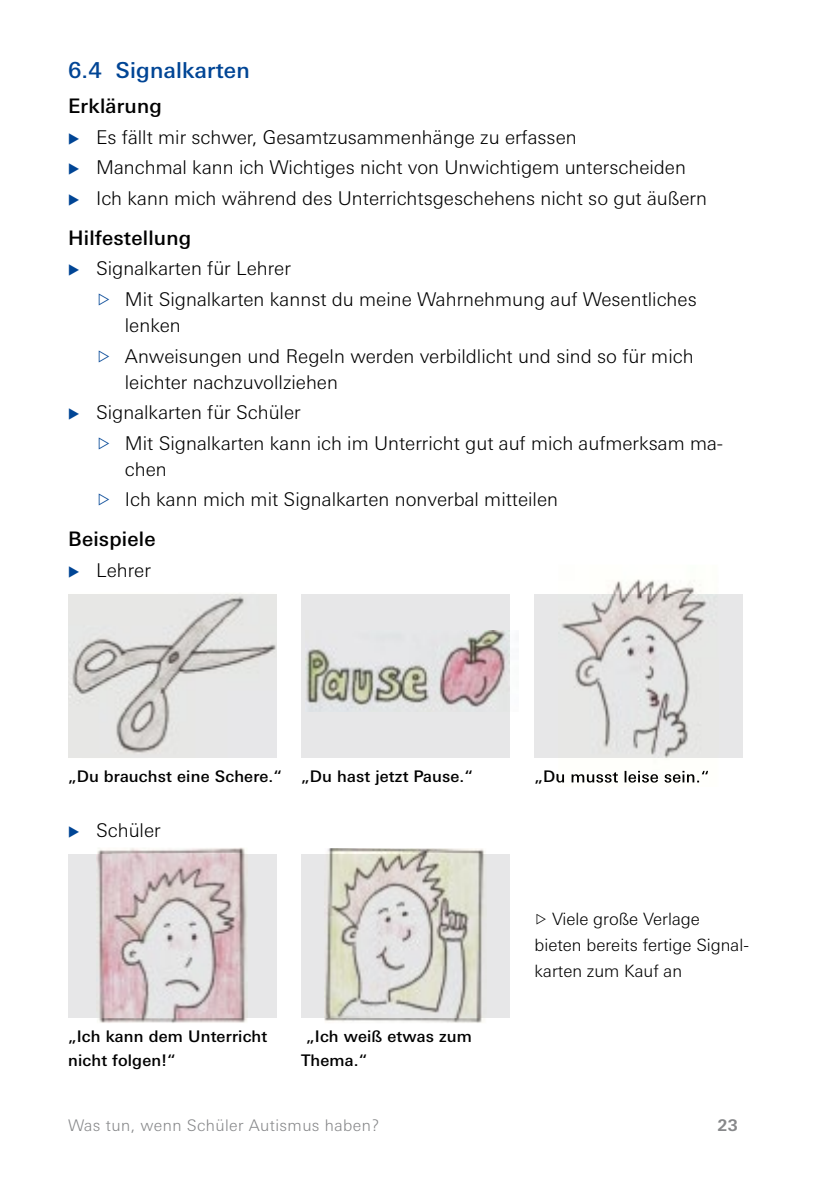
<style>
.page{position:relative;width:840px;height:1191px;background:#fff}
.page>*{position:absolute;margin:0;border:0;box-sizing:border-box;transform-origin:0 0}
.t1{font:500 22px "LT Univers Basic";letter-spacing:.01em;color:#004595}
.t2{font:500 20px "LT Univers Basic";letter-spacing:.01em;color:#000}
.t3{font:300 19px/30.6px "LT Univers Basic";color:#000}
.t4{font:300 17px/26px "LT Univers Basic";color:#000}
.t5{font:500 16px/24px "LT Univers Basic";letter-spacing:.01em;color:#000}
.t6{font:300 16px "LT Univers Basic";letter-spacing:.025em;color:#87888a}
.t7{font:700 16px "LT Univers Basic";color:#87888a}
.s1{color:#004595}
</style>
<div class="page">
<div style="left:301px;top:594px;width:208px;height:163px;background:#e7e7e8"></div>
<div style="left:534px;top:594px;width:208px;height:163px;background:#e7e7e8"></div>
<div style="left:68px;top:854px;width:208px;height:163px;background:#e7e7e8"></div>
<div style="left:301px;top:854px;width:208px;height:163px;background:#e7e7e8"></div>
<img style="left:68px;top:594px;width:208px;height:163px">
<img style="left:305px;top:630px;width:205px;height:81px">
<img style="left:558px;top:579px;width:160px;height:196px">
<img style="left:558px;top:594px;width:160px;height:163px">
<img style="left:558px;top:771px;width:149px;height:12px">
<img style="left:97px;top:847px;width:150px;height:176px">
<img style="left:97px;top:854px;width:150px;height:163px">
<img style="left:324px;top:848px;width:162px;height:175px">
<img style="left:324px;top:854px;width:162px;height:163px">
<p class="t1" style="left:68px;top:57px;width:183px">6.4 Signalkarten</p>
<p class="t2" style="left:68px;top:95px;width:95px">Erklärung</p>
<p class="t3" style="left:96px;top:122px;width:612px">Es fällt mir schwer, Gesamtzusammenhänge zu erfassen<br>Manchmal kann ich Wichtiges nicht von Unwichtigem unterscheiden<br>Ich kann mich während des Unterrichtsgeschehens nicht so gut äußern</p>
<p class="t2" style="left:68px;top:226px;width:124px">Hilfestellung</p>
<p class="t3" style="left:96px;top:253px;width:601px">Signalkarten für Lehrer<br><span class="s1">▷</span> Mit Signalkarten kannst du meine Wahrnehmung auf Wesentliches</p>
<p class="t3" style="left:96px;top:310px;width:598px;text-indent:28px">lenken<br><span class="s1">▷</span> Anweisungen und Regeln werden verbildlicht und sind so für mich</p>
<p class="t3" style="left:96px;top:366px;width:628px;text-indent:29px">leichter nachzuvollziehen<br>Signalkarten für Schüler<br><span class="s1">▷</span> Mit Signalkarten kann ich im Unterricht gut auf mich aufmerksam ma-</p>
<p class="t3" style="left:96px;top:453px;width:463px;text-indent:28px">chen<br><span class="s1">▷</span> Ich kann mich mit Signalkarten nonverbal mitteilen</p>
<p class="t2" style="left:68px;top:527px;width:89px">Beispiele</p>
<p class="t3" style="left:96px;top:554px;width:56px">Lehrer</p>
<p class="t5" style="left:68px;top:764px;width:406px">„Du brauchst eine Schere.“ „Du hast jetzt Pause.“</p>
<p class="t3" style="left:96px;top:814px;width:66px">Schüler</p>
<p class="t5" style="left:68px;top:1024px;width:201px">„Ich kann dem Unterricht nicht folgen!“</p>
<p class="t5" style="left:301px;top:1024px;width:172px;text-indent:5px">„Ich weiß etwas zum<br>Thema.“</p>
<p class="t4" style="left:534px;top:905px;width:216px">▷ Viele große Verlage bieten bereits fertige Signal&shy;karten zum Kauf an</p>
<p class="t6" style="left:68px;top:1116px;width:312px">Was tun, wenn Schüler Autismus haben?</p>
<p class="t7" style="left:717px;top:1116px;width:22px">23</p>
</div>
